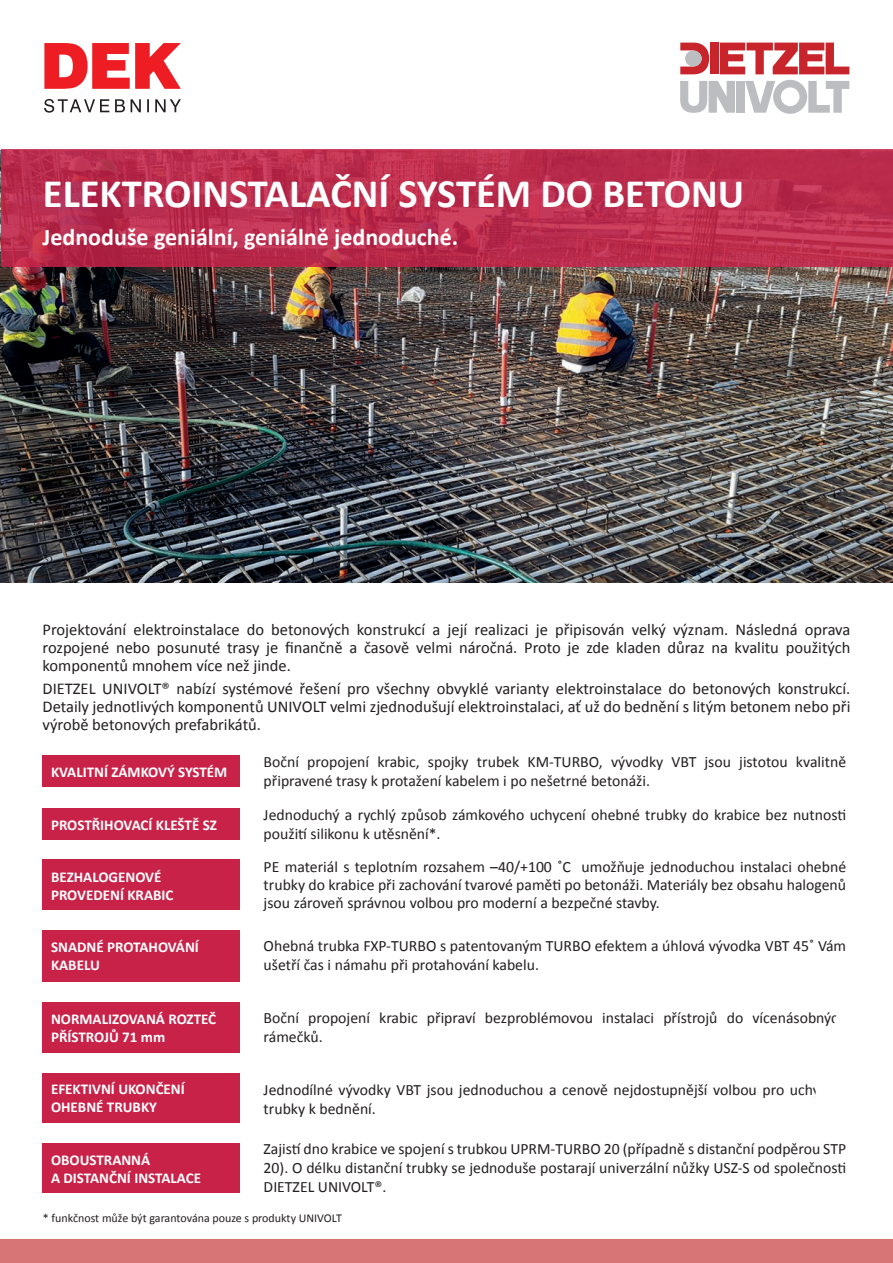
<style>
.page{position:relative;width:893px;height:1263px;background:#fff}
.page>*{position:absolute;margin:0;border:0;box-sizing:border-box;transform-origin:0 0}
.t1{font:700 40.5px "Calibri";color:#fff}
.t2{font:700 24px "Calibri";color:#fff}
.t3{font:16.5px/18px "Calibri";color:#231f20;text-align:justify}
.t4{font:15.75px/18.9px "Calibri";color:#231f20}
.t5{font:700 15px/18px "Calibri";color:#fff}
.t6{font:12px "Calibri";color:#231f20}
</style>
<div class="page">
<div style="left:0;top:1239px;width:893px;height:24px;background:#d77475"></div>
<img style="left:0;top:151px;width:893px;height:431px">
<div style="left:43px;top:755px;width:197px;height:32px;background:#c82249"></div>
<div style="left:43px;top:809px;width:197px;height:31px;background:#c82249"></div>
<div style="left:43px;top:860px;width:197px;height:50px;background:#c82249"></div>
<div style="left:43px;top:930px;width:197px;height:51px;background:#c82249"></div>
<div style="left:43px;top:1002px;width:197px;height:50px;background:#c82249"></div>
<div style="left:43px;top:1073px;width:197px;height:49px;background:#c82249"></div>
<div style="left:43px;top:1143px;width:197px;height:49px;background:#c82249"></div>
<svg style="left:1px;top:149px;width:892px;height:117px;background:#bb2e4e"></svg>
<div style="left:710px;top:43px;width:9px;height:31px;background:#c8242b"></div>
<div style="left:736px;top:81px;width:8px;height:32px;background:#bcbdc0"></div>
<svg style="left:680px;top:81px;width:55px;height:32px"></svg>
<svg style="left:680px;top:43px;width:29px;height:31px"></svg>
<div style="left:685px;top:50px;width:17px;height:17px;background:#bcbdc0;border-radius:50%"></div>
<svg style="left:720px;top:43px;width:129px;height:31px"></svg>
<svg style="left:745px;top:80px;width:104px;height:34px"></svg>
<svg style="left:44px;top:99px;width:137px;height:14px"></svg>
<svg style="left:44px;top:43px;width:137px;height:46px"></svg>
<p class="t1" style="left:43px;top:168px;width:703px">ELEKTROINSTALAČNÍ SYSTÉM DO BETONU</p>
<p class="t2" style="left:43px;top:222px;width:417px">Jednoduše geniální, geniálně jednoduché.</p>
<p class="t3" style="left:43px;top:620px;width:809px">Projektování elektroinstalace do betonových konstrukcí a její realizaci je připisován velký význam. Následná oprava rozpojené nebo posunuté trasy je finančně a časově velmi náročná. Proto je zde kladen důraz na kvalitu použitých komponentů mnohem více než jinde.</p>
<p class="t3" style="left:43px;top:678px;width:809px">DIETZEL UNIVOLT® nabízí systémové řešení pro všechny obvyklé varianty elektroinstalace do betonových konstrukcí.<br>Detaily jednotlivých komponentů UNIVOLT velmi zjednodušují elektroinstalaci, ať už do bednění s litým betonem nebo při výrobě betonových prefabrikátů.</p>
<p class="t5" style="left:51px;top:762px;width:178px">KVALITNÍ ZÁMKOVÝ SYSTÉM</p>
<p class="t4" style="left:264px;top:751px;width:584px">Boční propojení krabic, spojky trubek KM-TURBO, vývodky VBT jsou jistotou kvalitně připravené trasy k protažení kabelem i po nešetrné betonáži.</p>
<p class="t5" style="left:51px;top:815px;width:167px">PROSTŘIHOVACÍ KLEŠTĚ SZ</p>
<p class="t4" style="left:264px;top:804px;width:584px">Jednoduchý a rychlý způsob zámkového uchycení ohebné trubky do krabice bez nutnosti použití silikonu k utěsnění*.</p>
<p class="t5" style="left:51px;top:867px;width:124px">BEZHALOGENOVÉ<br>PROVEDENÍ KRABIC</p>
<p class="t4" style="left:264px;top:857px;width:584px;line-height:18px;text-align:justify">PE materiál s teplotním rozsahem –40/+100 ˚C umožňuje jednoduchou instalaci ohebné trubky do krabice při zachování tvarové paměti po betonáži. Materiály bez obsahu halogenů jsou zároveň správnou volbou pro moderní a bezpečné stavby.</p>
<p class="t5" style="left:51px;top:937px;width:149px">SNADNÉ PROTAHOVÁNÍ<br>KABELU</p>
<p class="t4" style="left:264px;top:935px;width:584px">Ohebná trubka FXP-TURBO s patentovaným TURBO efektem a úhlová vývodka VBT 45˚ Vám ušetří čas i námahu při protahování kabelu.</p>
<p class="t5" style="left:51px;top:1009px;width:167px">NORMALIZOVANÁ ROZTEČ<br>PŘÍSTROJŮ 71 mm</p>
<p class="t4" style="left:264px;top:1007px;width:584px">Boční propojení krabic připraví bezproblémovou instalaci přístrojů do vícenásobných rámečků.</p>
<p class="t5" style="left:51px;top:1080px;width:135px">EFEKTIVNÍ UKONČENÍ<br>OHEBNÉ TRUBKY</p>
<p class="t4" style="left:264px;top:1079px;width:584px">Jednodílné vývodky VBT jsou jednoduchou a cenově nejdostupnější volbou pro uchycení trubky k bednění.</p>
<p class="t5" style="left:51px;top:1150px;width:151px">OBOUSTRANNÁ<br>A DISTANČNÍ INSTALACE</p>
<p class="t4" style="left:264px;top:1139px;width:584px;text-align:justify">Zajistí dno krabice ve spojení s trubkou UPRM-TURBO 20 (případně s distanční podpěrou STP 20). O délku distanční trubky se jednoduše postarají univerzální nůžky USZ-S od společnosti DIETZEL UNIVOLT®.</p>
<p class="t6" style="left:43px;top:1210px;width:300px">* funkčnost může být garantována pouze s produkty UNIVOLT</p>
</div>
